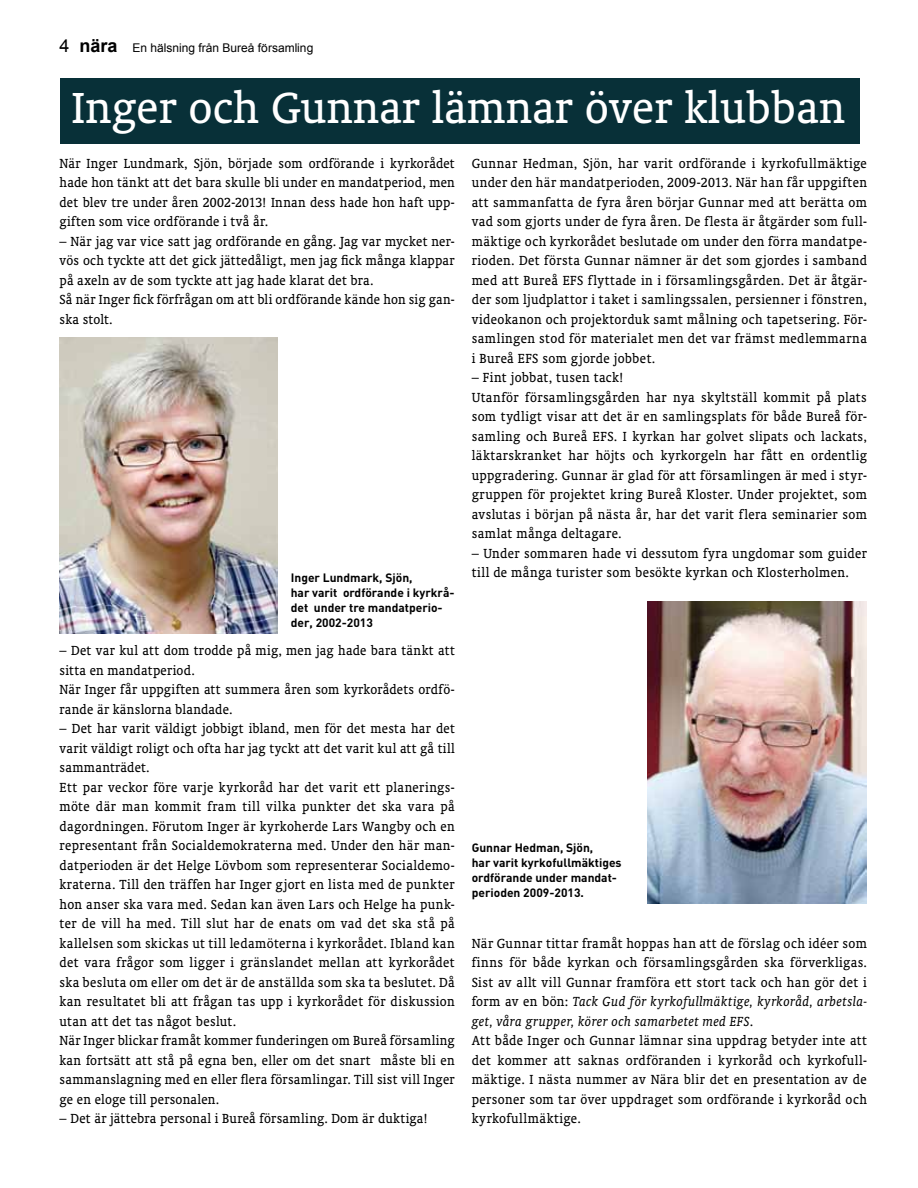
<style>
.page{position:relative;width:918px;height:1188px;background:#fff}
.page>*{position:absolute;margin:0;border:0;box-sizing:border-box;transform-origin:0 0}
.t1{font:49.5px "Oranda BT";color:#fff}
.t2{font:15px/19.5px "Oranda BT";letter-spacing:.025em;color:#000;scale:.95 1}
.t3{font:700 12px/15px "DIN";color:#000}
.t4{font:12px "Arial";color:#000}
.s1{font-size:18px}
.s2{font-weight:700;font-size:18px}
.s3{font-style:italic}
</style>
<div class="page">
<div style="left:60px;top:78px;width:800px;height:66px;background:#083038"></div>
<img style="left:648px;top:601px;width:219px;height:303px">
<img style="left:60px;top:338px;width:217px;height:296px">
<p class="t4" style="left:60px;top:39px;width:255px"><span class="s1">4</span> <span class="s2">nära</span> En hälsning från Bureå församling</p>
<h1 class="t1" style="left:72px;top:80px;width:775px">Inger och Gunnar lämnar över klubban</h1>
<p class="t2" style="left:60px;top:153px;width:418px;text-align:justify">När Inger Lundmark, Sjön, började som ordförande i kyrkorådet hade hon tänkt att det bara skulle bli under en mandatperiod, men det blev tre under åren 2002-2013! Innan dess hade hon haft upp&shy;giften som vice ordförande i två år.</p>
<p class="t2" style="left:60px;top:231px;width:418px">– När jag var vice satt jag ordförande en gång. Jag var mycket ner&shy;vös och tyckte att det gick jättedåligt, men jag fick många klappar på axeln av de som tyckte att jag hade klarat det bra.<br>Så när Inger fick förfrågan om att bli ordförande kände hon sig gan&shy;ska stolt.</p>
<p class="t2" style="left:472px;top:153px;width:418px;text-align:justify">Gunnar Hedman, Sjön, har varit ordförande i kyrkofullmäktige under den här mandatperioden, 2009-2013. När han får uppgiften att sammanfatta de fyra åren börjar Gunnar med att berätta om vad som gjorts under de fyra åren. De flesta är åtgärder som full&shy;mäktige och kyrkorådet beslutade om under den förra mandatpe&shy;rioden. Det första Gunnar nämner är det som gjordes i samband med att Bureå EFS flyttade in i församlingsgården. Det är åtgär&shy;der som ljudplattor i taket i samlingssalen, persienner i fönstren, videokanon och projektorduk samt målning och tapetsering. För&shy;samlingen stod för materialet men det var främst medlemmarna i Bureå EFS som gjorde jobbet.</p>
<p class="t2" style="left:472px;top:368px;width:418px">– Fint jobbat, tusen tack!<br>Utanför församlingsgården har nya skyltställ kommit på plats som tydligt visar att det är en samlingsplats för både Bureå för&shy;samling och Bureå EFS. I kyrkan har golvet slipats och lackats, läktarskranket har höjts och kyrkorgeln har fått en ordentlig uppgradering. Gunnar är glad för att församlingen är med i styr&shy;gruppen för projektet kring Bureå Kloster. Under projektet, som avslutas i början på nästa år, har det varit flera seminarier som samlat många deltagare.</p>
<p class="t2" style="left:472px;top:543px;width:418px">– Under sommaren hade vi dessutom fyra ungdomar som guider till de många turister som besökte kyrkan och Klosterholmen.</p>
<p class="t3" style="left:291px;top:570px;width:165px">Inger Lundmark, Sjön,<br>har varit ordförande i kyrkrå&shy;det under tre mandatperio&shy;der, 2002-2013</p>
<p class="t2" style="left:60px;top:641px;width:418px">– Det var kul att dom trodde på mig, men jag hade bara tänkt att sitta en mandatperiod.<br>När Inger får uppgiften att summera åren som kyrkorådets ordfö&shy;rande är känslorna blandade.</p>
<p class="t2" style="left:60px;top:719px;width:418px">– Det har varit väldigt jobbigt ibland, men för det mesta har det varit väldigt roligt och ofta har jag tyckt att det varit kul att gå till sammanträdet.<br>Ett par veckor före varje kyrkoråd har det varit ett planerings&shy;möte där man kommit fram till vilka punkter det ska vara på dagordningen. Förutom Inger är kyrkoherde Lars Wangby och en representant från Socialdemokraterna med. Under den här man&shy;datperioden är det Helge Lövbom som representerar Socialdemo&shy;kraterna. Till den träffen har Inger gjort en lista med de punkter hon anser ska vara med. Sedan kan även Lars och Helge ha punk&shy;ter de vill ha med. Till slut har de enats om vad det ska stå på kallelsen som skickas ut till ledamöterna i kyrkorådet. Ibland kan det vara frågor som ligger i gränslandet mellan att kyrkorådet ska besluta om eller om det är de anställda som ska ta beslutet. Då kan resultatet bli att frågan tas upp i kyrkorådet för diskussion utan att det tas något beslut.<br>När Inger blickar framåt kommer funderingen om Bureå församling kan fortsätt att stå på egna ben, eller om det snart måste bli en sammanslagning med en eller flera församlingar. Till sist vill Inger ge en eloge till personalen.</p>
<p class="t2" style="left:60px;top:1109px;width:389px">– Det är jättebra personal i Bureå församling. Dom är duktiga!</p>
<p class="t3" style="left:472px;top:840px;width:151px">Gunnar Hedman, Sjön,<br>har varit kyrkofullmäktiges ordförande under mandat&shy;perioden 2009-2013.</p>
<p class="t2" style="left:472px;top:933px;width:418px">När Gunnar tittar framåt hoppas han att de förslag och idéer som finns för både kyrkan och församlingsgården ska förverkligas.<br>Sist av allt vill Gunnar framföra ett stort tack och han gör det i form av en bön: <span class="s3">Tack Gud för kyrkofullmäktige, kyrkoråd, arbetsla&shy;get, våra grupper, körer och samarbetet med EFS</span>.<br>Att både Inger och Gunnar lämnar sina uppdrag betyder inte att det kommer att saknas ordföranden i kyrkoråd och kyrkofull&shy;mäktige. I nästa nummer av Nära blir det en presentation av de personer som tar över uppdraget som ordförande i kyrkoråd och kyrkofullmäktige.</p>
</div>
